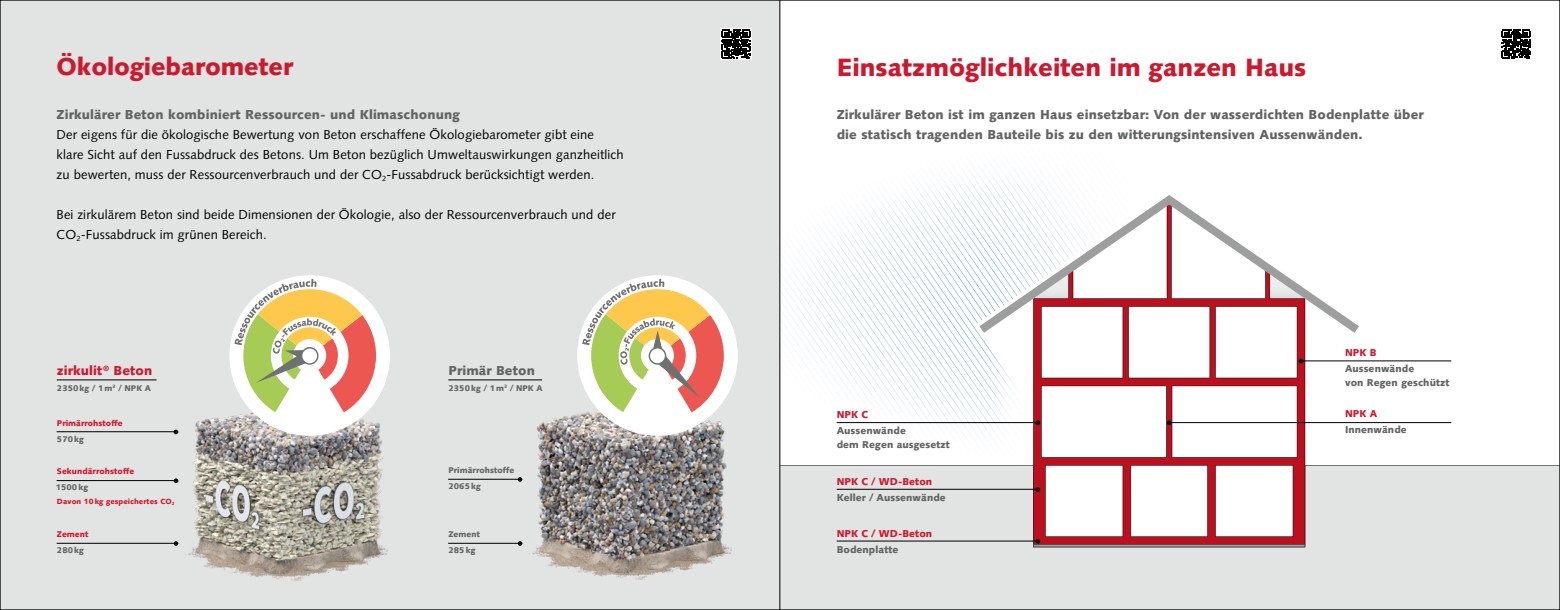
<style>
.page{position:relative;width:1560px;height:610px;background:#fff}
.page>*{position:absolute;margin:0;border:0;box-sizing:border-box;transform-origin:0 0}
.t1{font:900 25px "Syntax LT Std";color:#cd192d}
.t2{font:900 24.5px "Syntax LT Std";letter-spacing:-.005em;color:#cd192d}
.t3{font:13px/20px "Syntax LT Std";letter-spacing:.01em;color:#000}
.t4{font:900 13px/20px "Syntax LT Std";letter-spacing:.01em;color:#626463}
.t5{font:900 13px "Syntax LT Std";letter-spacing:.005em;color:#cd192d}
.t6{font:900 10px/14px "Syntax LT Std";letter-spacing:.005em;color:#626463}
.t7{font:900 10px "Syntax LT Std";letter-spacing:.005em;color:#cd192d}
.t8{font:900 8.2px/16px "Syntax LT Std";letter-spacing:.005em;color:#626463}
.t9{font:900 8.2px "Syntax LT Std";letter-spacing:.005em;color:#cd192d}
.t10{font:900 7.5px "Syntax LT Std";letter-spacing:.005em;color:#cd192d}
</style>
<div class="page">
<div style="left:0;top:0;width:780px;height:609px;background:#e2e3e3"></div>
<img style="left:185px;top:417px;width:202px;height:163px">
<div style="left:780px;top:547px;width:777px;height:60px;background:#e2e3e3"></div>
<div style="left:780px;top:465px;width:777px;height:82px;background:#e2e3e3"></div>
<svg style="left:1033px;top:333px;width:271px;height:205px"></svg>
<svg style="left:991px;top:195px;width:367px;height:138px"></svg>
<img style="left:780px;top:159px;width:211px;height:286px">
<img style="left:780px;top:168px;width:205px;height:277px">
<img style="left:780px;top:177px;width:198px;height:268px">
<img style="left:780px;top:187px;width:192px;height:258px">
<img style="left:780px;top:196px;width:185px;height:249px">
<img style="left:780px;top:205px;width:179px;height:240px">
<img style="left:780px;top:215px;width:172px;height:230px">
<img style="left:780px;top:224px;width:166px;height:221px">
<img style="left:780px;top:234px;width:159px;height:211px">
<img style="left:780px;top:243px;width:153px;height:202px">
<img style="left:780px;top:252px;width:146px;height:193px">
<img style="left:780px;top:262px;width:140px;height:183px">
<img style="left:780px;top:271px;width:133px;height:174px">
<img style="left:780px;top:280px;width:127px;height:165px">
<img style="left:780px;top:290px;width:120px;height:155px">
<img style="left:780px;top:299px;width:114px;height:146px">
<img style="left:780px;top:308px;width:107px;height:137px">
<img style="left:780px;top:318px;width:101px;height:127px">
<img style="left:780px;top:327px;width:94px;height:118px">
<img style="left:780px;top:336px;width:88px;height:109px">
<img style="left:780px;top:346px;width:82px;height:99px">
<img style="left:780px;top:355px;width:75px;height:90px">
<img style="left:780px;top:364px;width:69px;height:81px">
<img style="left:780px;top:374px;width:62px;height:71px">
<img style="left:780px;top:383px;width:56px;height:62px">
<img style="left:780px;top:393px;width:49px;height:52px">
<img style="left:780px;top:402px;width:43px;height:43px">
<img style="left:780px;top:411px;width:36px;height:34px">
<img style="left:780px;top:421px;width:30px;height:24px">
<img style="left:780px;top:430px;width:23px;height:15px">
<img style="left:780px;top:439px;width:17px;height:10px">
<img style="left:991px;top:360px;width:13px;height:10px">
<img style="left:991px;top:370px;width:19px;height:9px">
<img style="left:991px;top:379px;width:25px;height:10px">
<img style="left:991px;top:389px;width:24px;height:9px">
<img style="left:991px;top:398px;width:38px;height:26px">
<img style="left:991px;top:417px;width:32px;height:9px">
<img style="left:991px;top:426px;width:16px;height:9px">
<img style="left:999px;top:305px;width:4px;height:3px">
<img style="left:1008px;top:299px;width:4px;height:3px">
<img style="left:1012px;top:296px;width:4px;height:3px">
<img style="left:1082px;top:195px;width:5px;height:52px">
<img style="left:1078px;top:189px;width:4px;height:61px">
<img style="left:1074px;top:186px;width:4px;height:67px">
<img style="left:1069px;top:184px;width:5px;height:72px">
<img style="left:1065px;top:178px;width:4px;height:81px">
<img style="left:990px;top:159px;width:75px;height:103px">
<img style="left:990px;top:164px;width:71px;height:102px">
<img style="left:990px;top:173px;width:66px;height:96px">
<img style="left:990px;top:182px;width:62px;height:90px">
<img style="left:990px;top:192px;width:57px;height:83px">
<img style="left:990px;top:201px;width:53px;height:77px">
<img style="left:990px;top:210px;width:49px;height:71px">
<img style="left:990px;top:220px;width:44px;height:64px">
<img style="left:990px;top:229px;width:40px;height:58px">
<img style="left:990px;top:238px;width:36px;height:52px">
<img style="left:990px;top:248px;width:31px;height:45px">
<img style="left:990px;top:257px;width:27px;height:39px">
<img style="left:990px;top:266px;width:22px;height:33px">
<img style="left:990px;top:276px;width:18px;height:26px">
<img style="left:990px;top:285px;width:14px;height:20px">
<svg style="left:990px;top:295px;width:9px;height:19px"></svg>
<img style="left:1085px;top:195px;width:58px;height:16px">
<img style="left:1152px;top:195px;width:5px;height:4px">
<img style="left:1148px;top:195px;width:4px;height:7px">
<img style="left:1144px;top:195px;width:4px;height:10px">
<img style="left:1091px;top:195px;width:53px;height:13px">
<hr style="left:836px;top:422px;width:201px;height:1px;background:#000">
<svg style="left:1035px;top:420px;width:5px;height:5px"></svg>
<hr style="left:836px;top:489px;width:201px;height:1px;background:#000">
<svg style="left:1035px;top:487px;width:5px;height:4px"></svg>
<hr style="left:836px;top:540px;width:201px;height:1px;background:#000">
<svg style="left:1033px;top:538px;width:271px;height:9px;background:#a2313a"></svg>
<hr style="left:1300px;top:360px;width:150px;height:1px;background:#000">
<svg style="left:1298px;top:358px;width:5px;height:5px"></svg>
<hr style="left:1168px;top:422px;width:282px;height:1px;background:#000">
<svg style="left:1166px;top:420px;width:5px;height:5px"></svg>
<svg style="left:1502px;top:29px;width:29px;height:30px"></svg>
<svg style="left:1501px;top:30px;width:28px;height:28px"></svg>
<svg style="left:720px;top:28px;width:31px;height:32px"></svg>
<svg style="left:721px;top:30px;width:29px;height:28px"></svg>
<hr style="left:57px;top:431px;width:119px;height:1px;background:#000">
<svg style="left:173px;top:429px;width:5px;height:5px"></svg>
<hr style="left:448px;top:479px;width:72px;height:1px;background:#000">
<svg style="left:517px;top:477px;width:5px;height:4px"></svg>
<hr style="left:57px;top:379px;width:99px;height:1px;background:#000">
<hr style="left:448px;top:379px;width:94px;height:1px;background:#000">
<hr style="left:57px;top:480px;width:119px;height:1px;background:#000">
<svg style="left:173px;top:478px;width:5px;height:5px"></svg>
<hr style="left:57px;top:543px;width:119px;height:1px;background:#000">
<svg style="left:173px;top:541px;width:5px;height:4px"></svg>
<hr style="left:448px;top:543px;width:72px;height:1px;background:#000">
<svg style="left:517px;top:541px;width:5px;height:4px"></svg>
<img style="left:529px;top:414px;width:202px;height:165px">
<svg style="left:577px;top:275px;width:160px;height:160px"></svg>
<svg style="left:229px;top:275px;width:161px;height:160px"></svg>
<hr style="left:779px;top:0;width:1px;height:609px;background:#000">
<h2 class="t2" style="left:57px;top:52px;width:238px">Ökologiebarometer</h2>
<p class="t4" style="left:57px;top:104px;width:404px">Zirkulärer Beton kombiniert Ressourcen- und Klimaschonung</p>
<p class="t3" style="left:57px;top:124px;width:568px">Der eigens für die ökologische Bewertung von Beton erschaffene Ökologiebarometer gibt eine klare Sicht auf den Fussabdruck des Betons. Um Beton bezüglich Umweltauswirkungen ganzheitlich zu bewerten, muss der Ressourcenverbrauch und der CO<sub>2</sub>-Fussabdruck berücksichtigt werden.</p>
<p class="t3" style="left:57px;top:204px;width:560px">Bei zirkulärem Beton sind beide Dimensionen der Ökologie, also der Ressourcenverbrauch und der<br>CO<sub>2</sub>-Fussabdruck im grünen Bereich.</p>
<p class="t5" style="left:57px;top:363px;width:97px">zirkulit<sup>®</sup> Beton</p>
<p class="t8" style="left:57px;top:380px;width:96px">2350kg / 1m<sup>3</sup> / NPK A</p>
<p class="t9" style="left:57px;top:418px;width:67px">Primärrohstoffe</p>
<p class="t8" style="left:57px;top:431px;width:28px">570kg</p>
<p class="t9" style="left:57px;top:466px;width:79px">Sekundärrohstoffe</p>
<p class="t8" style="left:56px;top:479px;width:34px">1500kg</p>
<p class="t10" style="left:57px;top:497px;width:119px">Davon 10kg gespeichertes CO<sub>2</sub></p>
<p class="t9" style="left:57px;top:529px;width:33px">Zement</p>
<p class="t8" style="left:57px;top:542px;width:28px">280kg</p>
<p class="t4" style="left:448px;top:360px;width:88px">Primär Beton</p>
<p class="t8" style="left:448px;top:380px;width:96px">2350kg / 1m<sup>3</sup> / NPK A</p>
<p class="t8" style="left:448px;top:462px;width:67px">Primärrohstoffe<br>2065kg</p>
<p class="t8" style="left:448px;top:526px;width:33px">Zement<br>285kg</p>
<h1 class="t1" style="left:836px;top:52px;width:471px">Einsatzmöglichkeiten im ganzen Haus</h1>
<p class="t4" style="left:836px;top:105px;width:588px">Zirkulärer Beton ist im ganzen Haus einsetzbar: Von der wasserdichten Bodenplatte über die statisch tragenden Bauteile bis zu den witterungsintensiven Aussenwänden.</p>
<p class="t7" style="left:836px;top:408px;width:33px">NPK C</p>
<p class="t6" style="left:836px;top:423px;width:115px">Aussenwände<br>dem Regen ausgesetzt</p>
<p class="t7" style="left:836px;top:475px;width:97px">NPK C / WD-Beton</p>
<p class="t6" style="left:836px;top:490px;width:111px">Keller / Aussenwände</p>
<p class="t7" style="left:836px;top:527px;width:97px">NPK C / WD-Beton</p>
<p class="t6" style="left:836px;top:542px;width:63px">Bodenplatte</p>
<p class="t7" style="left:1344px;top:347px;width:33px">NPK B</p>
<p class="t6" style="left:1344px;top:362px;width:106px">Aussenwände<br>von Regen geschützt</p>
<p class="t7" style="left:1344px;top:408px;width:34px">NPK A</p>
<p class="t6" style="left:1344px;top:423px;width:63px">Innenwände</p>
</div>
